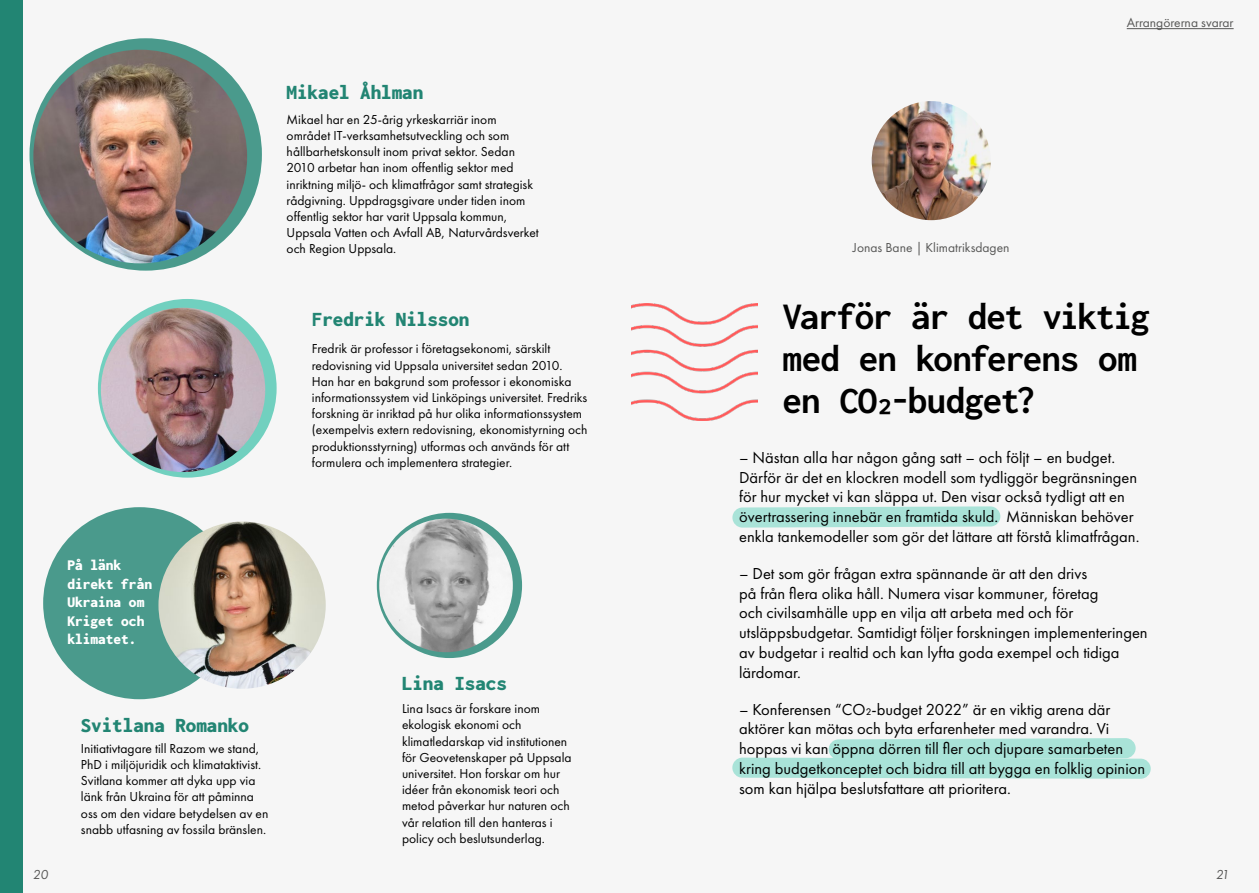
<style>
.page{position:relative;width:1259px;height:893px;background:#fff}
.page>*{position:absolute;margin:0;border:0;box-sizing:border-box;transform-origin:0 0}
.t1{font:39px/42px "Inconsolata";letter-spacing:-.03em;color:#000}
.t2{font:21px "Inconsolata";color:#228573}
.t3{font:16.5px/19.8px "Futura PT";color:#000}
.t4{font:15.45px/18.5px "Inconsolata";color:#fff}
.t5{font:13.5px/16.2px "Futura PT";color:#000}
.t6{font:13.5px "Futura PT";color:#575756}
.t7{font:italic 13.5px "Futura PT";color:#575756}
</style>
<div class="page">
<div style="left:629px;top:0;width:630px;height:893px;background:#f6f6f6"></div>
<div style="left:0;top:0;width:631px;height:893px;background:#f6f6f6"></div>
<svg style="left:732px;top:506px;width:268px;height:22px"></svg>
<svg style="left:732px;top:738px;width:418px;height:41px"></svg>
<img style="left:631px;top:304px;width:126px;height:116px">
<img style="left:871px;top:101px;width:119px;height:119px;border-radius:60px">
<hr style="left:1126px;top:28px;width:107px;height:1px;background:#575756">
<svg style="left:98px;top:299px;width:179px;height:179px;fill:#71d0bf"></svg>
<img style="left:101px;top:308px;width:164px;height:164px;border-radius:82px">
<svg style="left:29px;top:38px;width:233px;height:233px;fill:#4a9a8c"></svg>
<img style="left:33px;top:50px;width:214px;height:213px;border-radius:107px">
<svg style="left:377px;top:513px;width:145px;height:145px;fill:#4a9a8c"></svg>
<div style="left:43px;top:507px;width:193px;height:192px;background:#4a9a8c;border-radius:50%"></div>
<img style="left:379px;top:519px;width:134px;height:133px;border-radius:67px">
<img style="left:158px;top:522px;width:168px;height:167px;border-radius:84px">
<div style="left:0;top:0;width:22px;height:893px;background:#228573"></div>
<h2 class="t2" style="left:287px;top:78px;width:138px">Mikael Åhlman</h2>
<p class="t5" style="left:287px;top:111px;width:254px">Mikael har en 25-årig yrkeskarriär inom området IT-verksamhetsutveckling och som hållbarhetskonsult inom privat sektor. Sedan 2010 arbetar han inom offentlig sektor med inriktning miljö- och klimatfrågor samt strategisk rådgivning. Uppdragsgivare under tiden inom offentlig sektor har varit Uppsala kommun, Uppsala Vatten och Avfall AB, Naturvårdsverket och Region Uppsala.</p>
<h2 class="t2" style="left:312px;top:305px;width:159px">Fredrik Nilsson</h2>
<p class="t5" style="left:312px;top:341px;width:277px">Fredrik är professor i företagsekonomi, särskilt redovisning vid Uppsala universitet sedan 2010.<br>Han har en bakgrund som professor i ekonomiska informationssystem vid Linköpings universitet. Fredriks forskning är inriktad på hur olika informationssystem (exempelvis extern redovisning, ekonomistyrning och produktionsstyrning) utformas och används för att formulera och implementera strategier.</p>
<p class="t4" style="left:67px;top:556px;width:86px">På länk direkt från<br>Ukraina om<br>Kriget och klimatet.</p>
<h2 class="t2" style="left:81px;top:711px;width:169px">Svitlana Romanko</h2>
<p class="t5" style="left:81px;top:740px;width:189px">Initiativtagare till Razom we stand, PhD i miljöjuridik och klimataktivist.<br>Svitlana kommer att dyka upp via länk från Ukraina för att påminna oss om den vidare betydelsen av en snabb utfasning av fossila bränslen.</p>
<h2 class="t2" style="left:402px;top:669px;width:106px">Lina Isacs</h2>
<p class="t5" style="left:402px;top:700px;width:171px">Lina Isacs är forskare inom ekologisk ekonomi och klimatledarskap vid institutionen för Geovetenskaper på Uppsala universitet. Hon forskar om hur idéer från ekonomisk teori och metod påverkar hur naturen och vår relation till den hanteras i policy och beslutsunderlag.</p>
<p class="t6" style="left:853px;top:239px;width:158px">Jonas Bane | Klimatriksdagen</p>
<p class="t6" style="left:1126px;top:15px;width:108px">Arrangörerna svarar</p>
<h1 class="t1" style="left:782px;top:297px;width:369px">Varför är det viktig med en konferens om en CO₂-budget?</h1>
<p class="t3" style="left:739px;top:447px;width:402px">– Nästan alla har någon gång satt – och följt – en budget.<br>Därför är det en klockren modell som tydliggör begränsningen för hur mycket vi kan släppa ut. Den visar också tydligt att en övertrassering innebär en framtida skuld. Människan behöver enkla tankemodeller som gör det lättare att förstå klimatfrågan.</p>
<p class="t3" style="left:739px;top:563px;width:410px">– Det som gör frågan extra spännande är att den drivs<br>på från flera olika håll. Numera visar kommuner, företag<br>och civilsamhälle upp en vilja att arbeta med och för utsläppsbudgetar. Samtidigt följer forskningen implementeringen av budgetar i realtid och kan lyfta goda exempel och tidiga lärdomar.</p>
<p class="t3" style="left:739px;top:699px;width:407px">– Konferensen “CO₂-budget 2022” är en viktig arena där aktörer kan mötas och byta erfarenheter med varandra. Vi hoppas vi kan öppna dörren till fler och djupare samarbeten kring budgetkonceptet och bidra till att bygga en folklig opinion som kan hjälpa beslutsfattare att prioritera.</p>
<p class="t7" style="left:33px;top:866px;width:17px">20</p>
<p class="t7" style="left:1215px;top:866px;width:15px">21</p>
</div>
